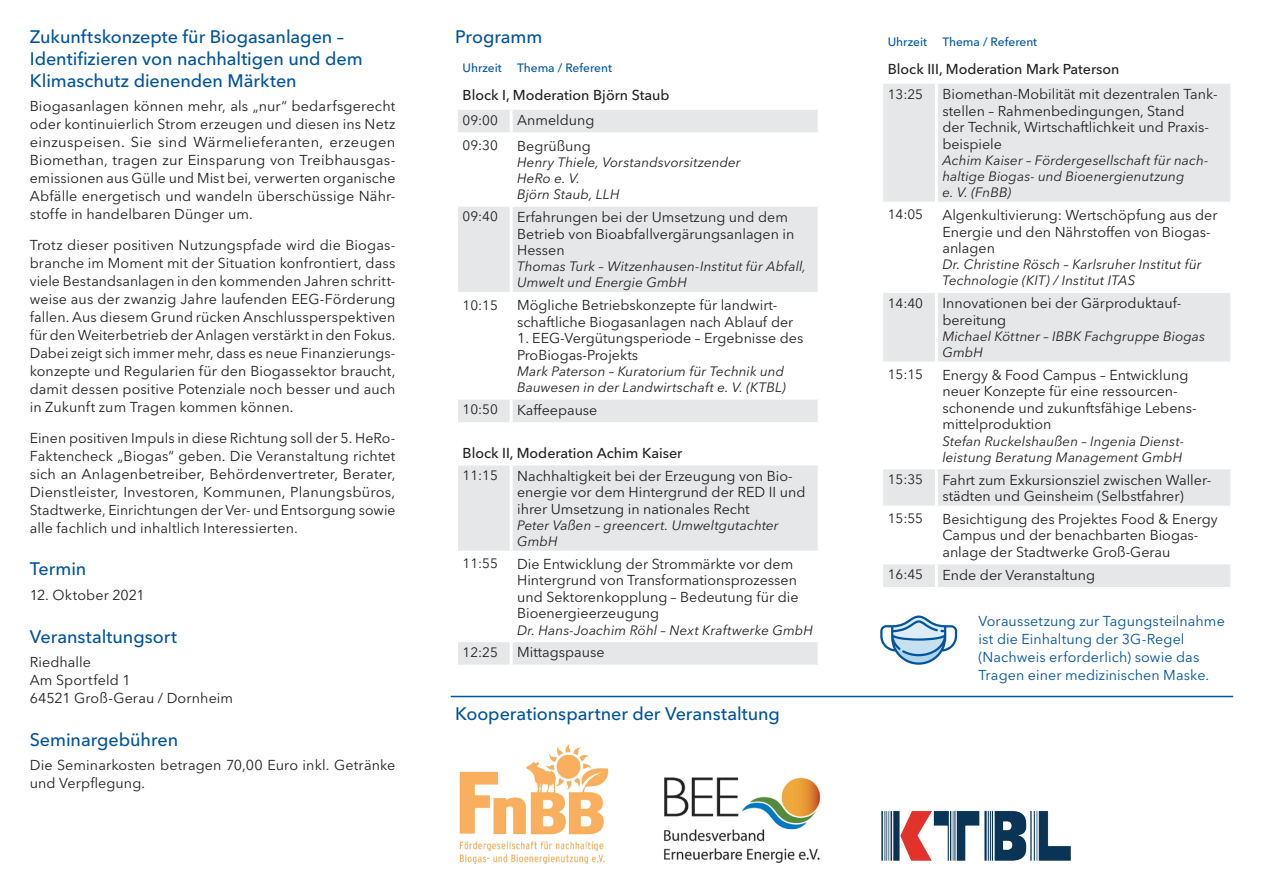
<style>
.page{position:relative;width:1263px;height:893px;background:#fff}
.page>*{position:absolute;margin:0;border:0;box-sizing:border-box;transform-origin:0 0}
.t1{font:500 18px/21.6px "Avenir Next LT Pro";letter-spacing:-.005em;color:#0153a0}
.t2{font:14.25px/18px "Avenir Next LT Pro";color:#231f20}
.t3{font:14.25px/18px "Avenir Next LT Pro";letter-spacing:.005em;color:#0153a0}
.t4{font:500 14.25px "Avenir Next LT Pro";color:#231f20}
.t5{font:italic 13.5px/16.2px "Avenir Next LT Pro";letter-spacing:.005em;color:#231f20}
.t6{font:13.5px "Avenir Next LT Pro";color:#231f20}
.t7{font:500 12px "Avenir Next LT Pro";color:#0157a2}
</style>
<div class="page">
<div style="left:458px;top:110px;width:360px;height:555px;background:#e6e7e9"></div>
<svg style="left:458px;top:135px;width:360px;height:504px"></svg>
<hr style="left:510px;top:110px;width:3px;height:22px;background:#fff">
<hr style="left:455px;top:132px;width:56px;height:3px;background:#fff">
<hr style="left:511px;top:132px;width:310px;height:3px;background:#fff">
<hr style="left:510px;top:135px;width:3px;height:69px;background:#fff">
<hr style="left:455px;top:204px;width:56px;height:3px;background:#fff">
<hr style="left:511px;top:204px;width:310px;height:3px;background:#fff">
<hr style="left:510px;top:207px;width:3px;height:85px;background:#fff">
<hr style="left:455px;top:292px;width:56px;height:3px;background:#fff">
<hr style="left:511px;top:292px;width:310px;height:3px;background:#fff">
<hr style="left:510px;top:295px;width:3px;height:102px;background:#fff">
<hr style="left:455px;top:397px;width:56px;height:3px;background:#fff">
<hr style="left:511px;top:397px;width:310px;height:3px;background:#fff">
<hr style="left:510px;top:400px;width:3px;height:22px;background:#fff">
<hr style="left:510px;top:465px;width:3px;height:86px;background:#fff">
<hr style="left:455px;top:551px;width:56px;height:3px;background:#fff">
<hr style="left:511px;top:551px;width:310px;height:3px;background:#fff">
<hr style="left:510px;top:554px;width:3px;height:85px;background:#fff">
<hr style="left:455px;top:639px;width:56px;height:3px;background:#fff">
<hr style="left:511px;top:639px;width:310px;height:3px;background:#fff">
<hr style="left:510px;top:642px;width:3px;height:23px;background:#fff">
<hr style="left:455px;top:422px;width:56px;height:3px;background:#fff">
<hr style="left:511px;top:422px;width:310px;height:3px;background:#fff">
<hr style="left:455px;top:462px;width:56px;height:3px;background:#fff">
<hr style="left:511px;top:462px;width:310px;height:3px;background:#fff">
<div style="left:883px;top:84px;width:347px;height:503px;background:#e6e7e9"></div>
<svg style="left:883px;top:205px;width:347px;height:356px"></svg>
<hr style="left:935px;top:84px;width:3px;height:118px;background:#fff">
<hr style="left:880px;top:202px;width:56px;height:3px;background:#fff">
<hr style="left:936px;top:202px;width:297px;height:3px;background:#fff">
<hr style="left:935px;top:205px;width:3px;height:85px;background:#fff">
<hr style="left:880px;top:290px;width:56px;height:3px;background:#fff">
<hr style="left:936px;top:290px;width:297px;height:3px;background:#fff">
<hr style="left:935px;top:293px;width:3px;height:69px;background:#fff">
<hr style="left:880px;top:362px;width:56px;height:3px;background:#fff">
<hr style="left:936px;top:362px;width:297px;height:3px;background:#fff">
<hr style="left:935px;top:365px;width:3px;height:101px;background:#fff">
<hr style="left:880px;top:466px;width:56px;height:3px;background:#fff">
<hr style="left:936px;top:466px;width:297px;height:3px;background:#fff">
<hr style="left:935px;top:469px;width:3px;height:37px;background:#fff">
<hr style="left:880px;top:506px;width:56px;height:3px;background:#fff">
<hr style="left:936px;top:506px;width:297px;height:3px;background:#fff">
<hr style="left:935px;top:509px;width:3px;height:52px;background:#fff">
<hr style="left:880px;top:561px;width:56px;height:3px;background:#fff">
<hr style="left:936px;top:561px;width:297px;height:3px;background:#fff">
<hr style="left:935px;top:564px;width:3px;height:23px;background:#fff">
<img style="left:664px;top:777px;width:157px;height:86px">
<img style="left:459px;top:743px;width:150px;height:120px">
<img style="left:881px;top:810px;width:190px;height:51px">
<hr style="left:451px;top:696px;width:782px;height:1px;background:#0157a2">
<svg style="left:880px;top:615px;width:77px;height:50px"></svg>
<p class="t1" style="left:30px;top:26px;width:334px">Zukunftskonzepte für Biogasanlagen –<br>Identifizieren von nachhaltigen und dem<br>Klimaschutz dienenden Märkten</p>
<p class="t2" style="left:30px;top:97px;width:367px;text-align:justify">Biogasanlagen können mehr, als „nur“ bedarfsgerecht oder kontinuierlich Strom erzeugen und diesen ins Netz einzuspeisen. Sie sind Wärmelieferanten, erzeugen Biomethan, tragen zur Einsparung von Treibhausgas&shy;emissionen aus Gülle und Mist bei, verwerten organische Abfälle energetisch und wandeln überschüssige Nähr&shy;stoffe in handelbaren Dünger um.</p>
<p class="t2" style="left:30px;top:236px;width:367px;text-align:justify">Trotz dieser positiven Nutzungspfade wird die Biogas&shy;branche im Moment mit der Situation konfrontiert, dass viele Bestandsanlagen in den kommenden Jahren schritt&shy;weise aus der zwanzig Jahre laufenden EEG-Förderung fallen. Aus diesem Grund rücken Anschlussperspektiven für den Weiterbetrieb der Anlagen verstärkt in den Fokus.<br>Dabei zeigt sich immer mehr, dass es neue Finanzierungs&shy;konzepte und Regularien für den Biogassektor braucht, damit dessen positive Potenziale noch besser und auch in Zukunft zum Tragen kommen können.</p>
<p class="t2" style="left:30px;top:429px;width:367px;text-align:justify">Einen positiven Impuls in diese Richtung soll der 5. HeRo-Faktencheck „Biogas“ geben. Die Veranstaltung richtet sich an Anlagenbetreiber, Behördenvertreter, Berater, Dienstleister, Investoren, Kommunen, Planungsbüros, Stadtwerke, Einrichtungen der Ver- und Entsorgung sowie alle fachlich und inhaltlich Interessierten.</p>
<p class="t1" style="left:30px;top:558px;width:58px">Termin</p>
<p class="t2" style="left:30px;top:586px;width:117px">12. Oktober 2021</p>
<p class="t1" style="left:30px;top:625px;width:149px">Veranstaltungsort</p>
<p class="t2" style="left:30px;top:653px;width:205px">Riedhalle<br>Am Sportfeld 1<br>64521 Groß-Gerau / Dornheim</p>
<p class="t1" style="left:30px;top:729px;width:150px">Seminargebühren</p>
<p class="t2" style="left:30px;top:756px;width:367px">Die Seminarkosten betragen 70,00 Euro inkl. Getränke und Verpflegung.</p>
<p class="t1" style="left:455px;top:26px;width:89px">Programm</p>
<p class="t7" style="left:462px;top:61px;width:41px">Uhrzeit</p>
<p class="t7" style="left:517px;top:61px;width:96px">Thema / Referent</p>
<p class="t4" style="left:462px;top:86px;width:208px">Block I, Moderation Björn Staub</p>
<p class="t6" style="left:462px;top:112px;width:37px">09:00</p>
<p class="t2" style="left:517px;top:111px;width:79px">Anmeldung</p>
<p class="t6" style="left:462px;top:137px;width:37px">09:30</p>
<p class="t2" style="left:517px;top:137px;width:75px">Begrüßung</p>
<p class="t5" style="left:517px;top:154px;width:225px">Henry Thiele, Vorstandsvorsitzender<br>HeRo e. V.<br>Björn Staub, LLH</p>
<p class="t6" style="left:462px;top:209px;width:37px">09:40</p>
<p class="t2" style="left:517px;top:209px;width:279px;line-height:16.5px">Erfahrungen bei der Umsetzung und dem<br>Betrieb von Bioabfallvergärungsanlagen in<br>Hessen</p>
<p class="t5" style="left:517px;top:258px;width:290px">Thomas Turk – Witzenhausen-Institut für Abfall,<br>Umwelt und Energie GmbH</p>
<p class="t6" style="left:462px;top:297px;width:37px">10:15</p>
<p class="t2" style="left:517px;top:297px;width:278px;line-height:16.5px">Mögliche Betriebskonzepte für landwirt&shy;schaftliche Biogasanlagen nach Ablauf der</p>
<p class="t2" style="left:517px;top:330px;width:288px;line-height:16.5px">1. EEG-Vergütungsperiode – Ergebnisse des<br>ProBiogas-Projekts</p>
<p class="t5" style="left:517px;top:363px;width:270px">Mark Paterson – Kuratorium für Technik und<br>Bauwesen in der Landwirtschaft e. V. (KTBL)</p>
<p class="t6" style="left:462px;top:402px;width:37px">10:50</p>
<p class="t2" style="left:517px;top:401px;width:82px">Kaffeepause</p>
<p class="t4" style="left:462px;top:444px;width:221px">Block II, Moderation Achim Kaiser</p>
<p class="t6" style="left:462px;top:467px;width:37px">11:15</p>
<p class="t2" style="left:517px;top:468px;width:290px;line-height:16.5px">Nachhaltigkeit bei der Erzeugung von Bio&shy;energie vor dem Hintergrund der RED II und ihrer Umsetzung in nationales Recht</p>
<p class="t5" style="left:517px;top:517px;width:263px">Peter Vaßen – greencert. Umweltgutachter<br>GmbH</p>
<p class="t6" style="left:462px;top:556px;width:37px">11:55</p>
<p class="t2" style="left:517px;top:556px;width:283px;line-height:16.5px">Die Entwicklung der Strommärkte vor dem Hintergrund von Transformationsprozessen und Sektorenkopplung – Bedeutung für die Bioenergieerzeugung</p>
<p class="t5" style="left:517px;top:622px;width:297px">Dr. Hans-Joachim Röhl – Next Kraftwerke GmbH</p>
<p class="t6" style="left:462px;top:644px;width:37px">12:25</p>
<p class="t2" style="left:517px;top:643px;width:89px">Mittagspause</p>
<p class="t1" style="left:455px;top:703px;width:326px">Kooperationspartner der Veranstaltung</p>
<p class="t7" style="left:888px;top:35px;width:41px">Uhrzeit</p>
<p class="t7" style="left:942px;top:35px;width:96px">Thema / Referent</p>
<p class="t4" style="left:888px;top:60px;width:233px">Block III, Moderation Mark Paterson</p>
<p class="t6" style="left:888px;top:86px;width:37px">13:25</p>
<p class="t2" style="left:942px;top:86px;width:277px;line-height:16.5px">Biomethan-Mobilität mit dezentralen Tank&shy;stellen – Rahmenbedingungen, Stand<br>der Technik, Wirtschaftlichkeit und Praxis&shy;beispiele</p>
<p class="t5" style="left:942px;top:152px;width:268px">Achim Kaiser – Fördergesellschaft für nach&shy;haltige Biogas- und Bioenergienutzung<br>e. V. (FnBB)</p>
<p class="t6" style="left:888px;top:207px;width:37px">14:05</p>
<p class="t2" style="left:942px;top:207px;width:277px;line-height:16.5px">Algenkultivierung: Wertschöpfung aus der<br>Energie und den Nährstoffen von Biogas&shy;anlagen</p>
<p class="t5" style="left:942px;top:256px;width:261px">Dr. Christine Rösch – Karlsruher Institut für<br>Technologie (KIT) / Institut ITAS</p>
<p class="t6" style="left:888px;top:295px;width:37px">14:40</p>
<p class="t2" style="left:942px;top:295px;width:240px;line-height:16.5px">Innovationen bei der Gärproduktauf&shy;bereitung</p>
<p class="t5" style="left:942px;top:328px;width:264px">Michael Köttner – IBBK Fachgruppe Biogas<br>GmbH</p>
<p class="t6" style="left:888px;top:367px;width:37px">15:15</p>
<p class="t2" style="left:942px;top:367px;width:256px;line-height:16.5px">Energy &amp; Food Campus – Entwicklung neuer Konzepte für eine ressourcen&shy;schonende und zukunftsfähige Lebens&shy;mittelproduktion</p>
<p class="t5" style="left:942px;top:433px;width:243px">Stefan Ruckelshaußen – Ingenia Dienst&shy;leistung Beratung Management GmbH</p>
<p class="t6" style="left:888px;top:471px;width:37px">15:35</p>
<p class="t2" style="left:942px;top:471px;width:270px;line-height:16.5px">Fahrt zum Exkursionsziel zwischen Waller&shy;städten und Geinsheim (Selbstfahrer)</p>
<p class="t6" style="left:888px;top:511px;width:37px">15:55</p>
<p class="t2" style="left:942px;top:511px;width:277px;line-height:16.5px">Besichtigung des Projektes Food &amp; Energy<br>Campus und der benachbarten Biogas&shy;anlage der Stadtwerke Groß-Gerau</p>
<p class="t6" style="left:888px;top:566px;width:37px">16:45</p>
<p class="t2" style="left:942px;top:566px;width:154px">Ende der Veranstaltung</p>
<p class="t3" style="left:978px;top:612px;width:248px">Voraussetzung zur Tagungsteilnahme ist die Einhaltung der 3G-Regel (Nachweis erforderlich) sowie das Tragen einer medizinischen Maske.</p>
</div>
